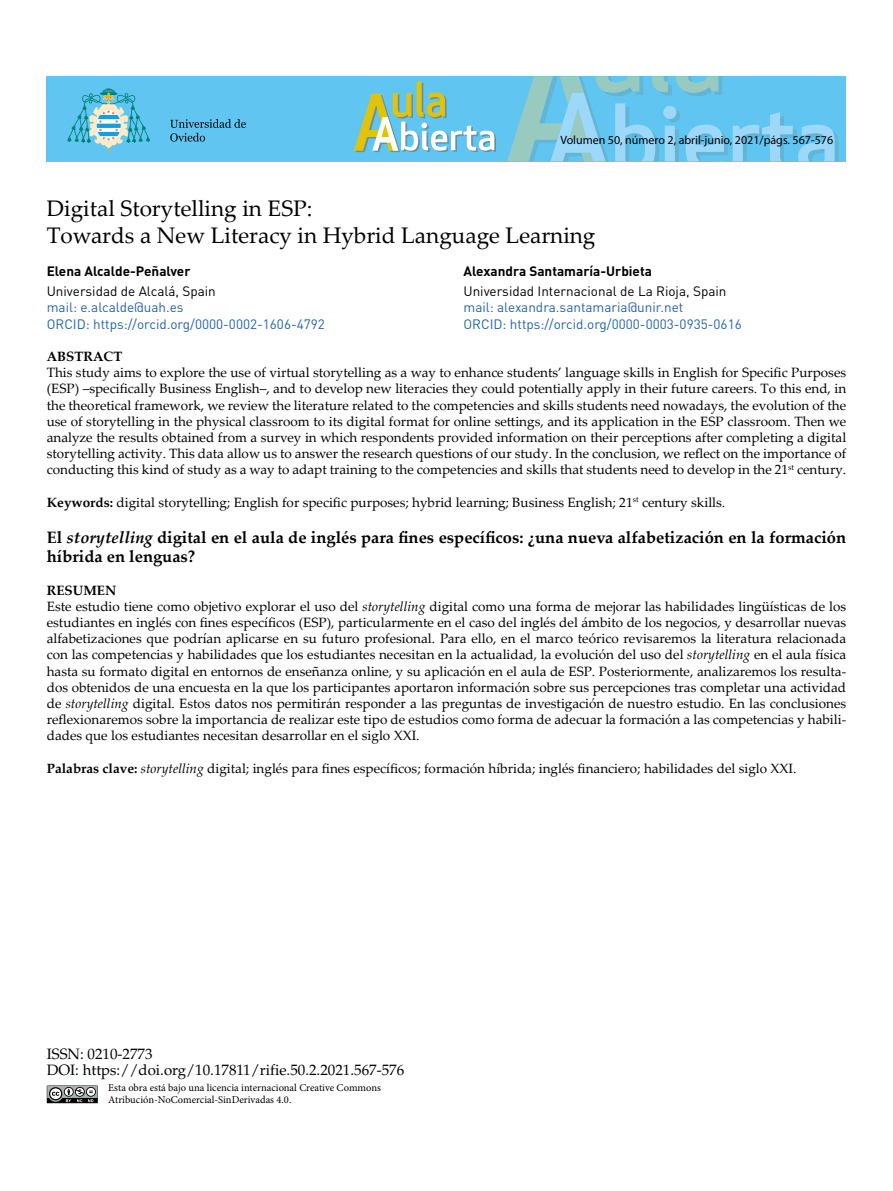
<style>
.page{position:relative;width:893px;height:1191px;background:#fff}
.page>*{position:absolute;margin:0;border:0;box-sizing:border-box;transform-origin:0 0}
.t1{font:22.5px/27px "Palatino Linotype";color:#000}
.t2{font:700 16.5px/19.5px "Palatino Linotype";color:#000}
.t3{font:15px/16.2px "Palatino LT Std";color:#000}
.t4{font:13.5px/16.2px "Palatino Linotype";color:#000;text-align:justify}
.t5{font:13.5px "DIN Pro";color:#2362ad}
.t6{font:13.5px "DIN Pro";color:#000}
.t7{font:700 13.5px "DIN Pro";color:#000}
.t8{font:700 13.5px "Palatino Linotype";color:#000}
.t9{font:12px "Myriad Pro";color:#000}
.t10{font:10.5px/12px "Minion Pro";color:#000}
.s1{font-family:"Palatino";font-weight:700}
.s2{font-style:italic}
.s3{font-weight:700}
</style>
<div class="page">
<div style="left:47px;top:76px;width:799px;height:85px;background:#60c6f1"></div>
<svg style="left:507px;top:76px;width:331px;height:85px"></svg>
<svg style="left:354px;top:81px;width:142px;height:71px"></svg>
<svg style="left:170px;top:119px;width:76px;height:23px"></svg>
<svg style="left:67px;top:88px;width:83px;height:64px"></svg>
<svg style="left:47px;top:1085px;width:51px;height:18px"></svg>
<p class="t9" style="left:560px;top:133px;width:274px">Volumen 50, número 2, abril-junio, 2021/págs. 567-576</p>
<h1 class="t1" style="left:47px;top:194px;width:550px">Digital Storytelling in ESP:<br>Towards a New Literacy in Hybrid Language Learning</h1>
<p class="t7" style="left:47px;top:262px;width:145px">Elena Alcalde-Peñalver</p>
<p class="t7" style="left:463px;top:262px;width:190px">Alexandra Santamaría-Urbieta</p>
<p class="t6" style="left:47px;top:281px;width:171px">Universidad de Alcalá, Spain</p>
<p class="t6" style="left:463px;top:281px;width:264px">Universidad Internacional de La Rioja, Spain</p>
<p class="t5" style="left:47px;top:297px;width:138px">mail: e.alcalde@uah.es</p>
<p class="t5" style="left:463px;top:297px;width:221px">mail: alexandra.santamaria@unir.net</p>
<p class="t5" style="left:47px;top:313px;width:280px">ORCID: https://orcid.org/0000-0002-1606-4792</p>
<p class="t5" style="left:463px;top:313px;width:280px">ORCID: https://orcid.org/0000-0003-0935-0616</p>
<p class="t8" style="left:47px;top:347px;width:77px">ABSTRACT</p>
<p class="t4" style="left:47px;top:364px;width:801px">This study aims to explore the use of virtual storytelling as a way to enhance students’ language skills in English for Specific Purposes (ESP) –specifically Business English–, and to develop new literacies they could potentially apply in their future careers. To this end, in the theoretical framework, we review the literature related to the competencies and skills students need nowadays, the evolution of the use of storytelling in the physical classroom to its digital format for online settings, and its application in the ESP classroom. Then we analyze the results obtained from a survey in which respondents provided information on their perceptions after completing a digital storytelling activity. This data allow us to answer the research questions of our study. In the conclusion, we reflect on the importance of conducting this kind of study as a way to adapt training to the competencies and skills that students need to develop in the 21<sup>st</sup> century.</p>
<p class="t4" style="left:47px;top:493px;width:680px"><span class="s1">Keywords:</span> digital storytelling; English for specific purposes; hybrid learning; Business English; 21<sup>st</sup> century skills.</p>
<p class="t2" style="left:47px;top:526px;width:801px">El <span class="s2">storytelling</span> digital en el aula de inglés para fines específicos: ¿una nueva alfabetización en la formación híbrida en lenguas?</p>
<p class="t4" style="left:47px;top:581px;width:801px;text-align:left"><span class="s3">RESUMEN<br></span>Este estudio tiene como objetivo explorar el uso del <span class="s2">storytelling</span> digital como una forma de mejorar las habilidades lingüísticas de los estudiantes en inglés con fines específicos (ESP), particularmente en el caso del inglés del ámbito de los negocios, y desarrollar nuevas alfabetizaciones que podrían aplicarse en su futuro profesional. Para ello, en el marco teórico revisaremos la literatura relacionada con las competencias y habilidades que los estudiantes necesitan en la actualidad, la evolución del uso del <span class="s2">storytelling</span> en el aula física hasta su formato digital en entornos de enseñanza online, y su aplicación en el aula de ESP. Posteriormente, analizaremos los resulta&shy;dos obtenidos de una encuesta en la que los participantes aportaron información sobre sus percepciones tras completar una actividad de <span class="s2">storytelling</span> digital. Estos datos nos permitirán responder a las preguntas de investigación de nuestro estudio. En las conclusiones reflexionaremos sobre la importancia de realizar este tipo de estudios como forma de adecuar la formación a las competencias y habili&shy;dades que los estudiantes necesitan desarrollar en el siglo XXI.</p>
<p class="t4" style="left:47px;top:759px;width:751px"><span class="s1">Palabras clave:</span> <span class="s2">storytelling</span> digital; inglés para fines específicos; formación híbrida; inglés financiero; habilidades del siglo XXI.</p>
<p class="t3" style="left:47px;top:1045px;width:359px">ISSN: 0210-2773<br>DOI: https://doi.org/10.17811/rifie.50.2.2021.567-576</p>
<p class="t10" style="left:108px;top:1082px;width:274px">Esta obra está bajo una licencia internacional Creative Commons<br>Atribución-NoComercial-SinDerivadas 4.0.</p>
</div>
